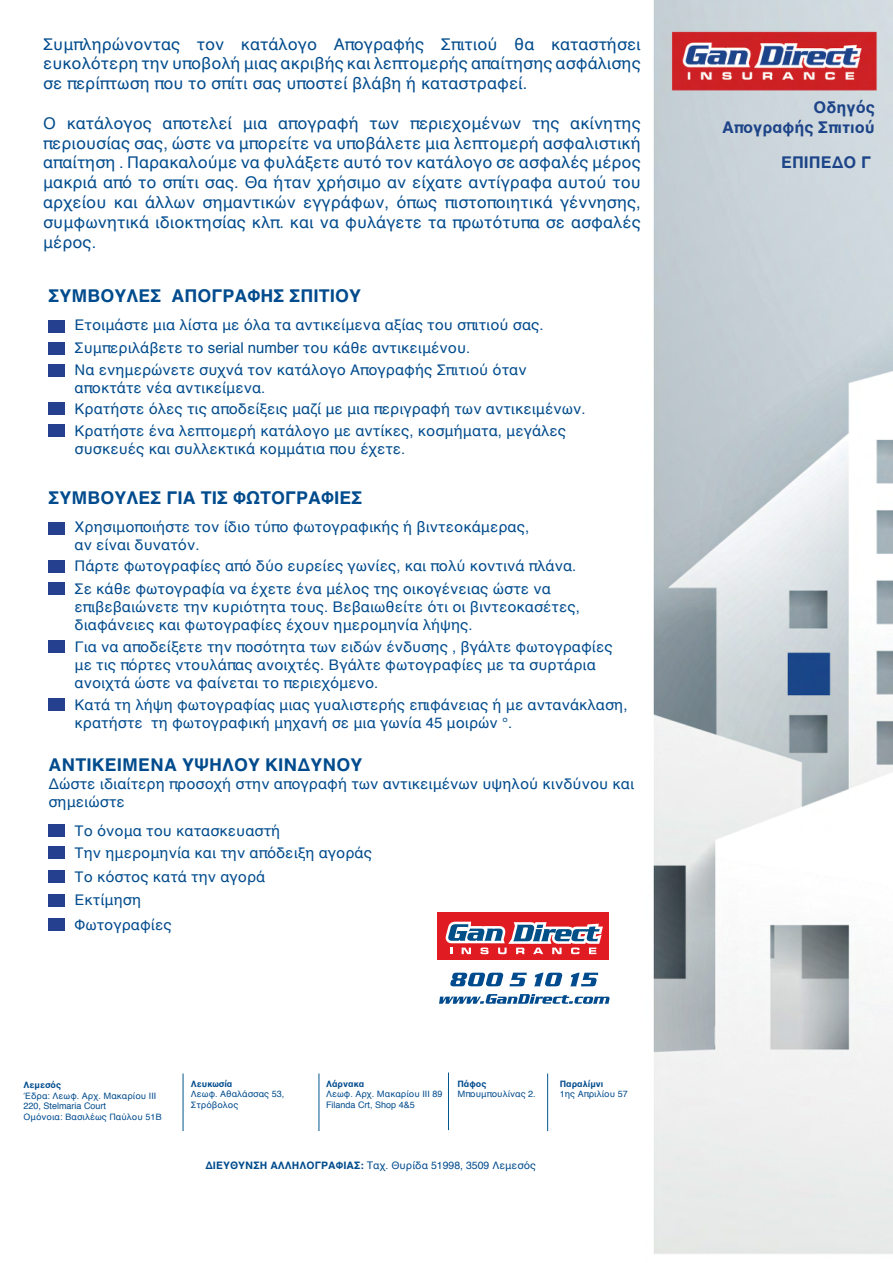
<style>
.page{position:relative;width:893px;height:1263px;background:#fff}
.page>*{position:absolute;margin:0;border:0;box-sizing:border-box;transform-origin:0 0}
.t1{font:700 18px "Helvetica";color:#004b8d}
.t2{font:16.5px/19.8px "Helvetica";color:#004b8d;text-align:justify}
.t3{font:700 16.5px/19.8px "Helvetica";color:#1d4488;text-align:right}
.t4{font:15px/18px "Helvetica";color:#004b8d}
.t5{font:10.5px "Helvetica";color:#004b8d}
.t6{font:9px/10.8px "Helvetica";color:#004b8d}
.t7{font:700 9px "Helvetica";color:#004b8d}
.s1{font-weight:700}
</style>
<div class="page">
<img style="left:48px;top:0;width:845px;height:1254px">
<div style="left:48px;top:320px;width:17px;height:12px;background:#25408f"></div>
<div style="left:48px;top:342px;width:17px;height:12px;background:#25408f"></div>
<div style="left:48px;top:364px;width:17px;height:12px;background:#25408f"></div>
<div style="left:48px;top:403px;width:17px;height:12px;background:#25408f"></div>
<div style="left:48px;top:425px;width:17px;height:12px;background:#25408f"></div>
<div style="left:48px;top:522px;width:17px;height:12px;background:#25408f"></div>
<div style="left:48px;top:561px;width:17px;height:12px;background:#25408f"></div>
<div style="left:48px;top:583px;width:17px;height:12px;background:#25408f"></div>
<div style="left:48px;top:640px;width:17px;height:12px;background:#25408f"></div>
<div style="left:48px;top:698px;width:17px;height:12px;background:#25408f"></div>
<div style="left:437px;top:912px;width:172px;height:48px;background:#e11b22"></div>
<svg style="left:446px;top:922px;width:157px;height:32px"></svg>
<svg style="left:450px;top:973px;width:53px;height:13px"></svg>
<svg style="left:509px;top:973px;width:18px;height:13px"></svg>
<svg style="left:534px;top:973px;width:28px;height:13px"></svg>
<svg style="left:570px;top:973px;width:28px;height:13px"></svg>
<svg style="left:439px;top:994px;width:171px;height:10px"></svg>
<hr style="left:183px;top:1073px;width:1px;height:58px;background:#00588c">
<hr style="left:319px;top:1073px;width:1px;height:58px;background:#00588c">
<hr style="left:448px;top:1072px;width:1px;height:58px;background:#00588c">
<hr style="left:547px;top:1073px;width:1px;height:58px;background:#00588c">
<div style="left:48px;top:824px;width:17px;height:12px;background:#25408f"></div>
<div style="left:48px;top:846px;width:17px;height:12px;background:#25408f"></div>
<div style="left:48px;top:871px;width:17px;height:12px;background:#25408f"></div>
<div style="left:48px;top:895px;width:17px;height:12px;background:#25408f"></div>
<div style="left:48px;top:919px;width:17px;height:12px;background:#25408f"></div>
<p class="t2" style="left:43px;top:34px;width:599px">Συμπληρώνοντας τον κατάλογο Απογραφής Σπιτιού θα καταστήσει ευκολότερη την υποβολή μιας ακριβής και λεπτομερής απαίτησης ασφάλισης σε περίπτωση που το σπίτι σας υποστεί βλάβη ή καταστραφεί.</p>
<p class="t2" style="left:43px;top:114px;width:599px">Ο κατάλογος αποτελεί μια απογραφή των περιεχομένων της ακίνητης περιουσίας σας, ώστε να μπορείτε να υποβάλετε μια λεπτομερή ασφαλιστική απαίτηση . Παρακαλούμε να φυλάξετε αυτό τον κατάλογο σε ασφαλές μέρος μακριά από το σπίτι σας. Θα ήταν χρήσιμο αν είχατε αντίγραφα αυτού του αρχείου και άλλων σημαντικών εγγράφων, όπως πιστοποιητικά γέννησης, συμφωνητικά ιδιοκτησίας κλπ. και να φυλάγετε τα πρωτότυπα σε ασφαλές μέρος.</p>
<p class="t1" style="left:48px;top:281px;width:314px">ΣΥΜΒΟΥΛΕΣ ΑΠΟΓΡΑΦΗΣ ΣΠΙΤΙΟΥ</p>
<p class="t4" style="left:75px;top:314px;width:471px;line-height:22.5px">Ετοιμάστε μια λίστα με όλα τα αντικείμενα αξίας του σπιτιού σας.<br>Συμπεριλάβετε το serial number του κάθε αντικειμένου.<br>Να ενημερώνετε συχνά τον κατάλογο Απογραφής Σπιτιού όταν</p>
<p class="t4" style="left:75px;top:378px;width:513px;line-height:20.5px">αποκτάτε νέα αντικείμενα.<br>Κρατήστε όλες τις αποδείξεις μαζί με μια περιγραφή των αντικειμένων.</p>
<p class="t4" style="left:75px;top:422px;width:493px">Κρατήστε ένα λεπτομερή κατάλογο με αντίκες, κοσμήματα, μεγάλες συσκευές και συλλεκτικά κομμάτια που έχετε.</p>
<p class="t1" style="left:48px;top:483px;width:316px">ΣΥΜΒΟΥΛΕΣ ΓΙΑ ΤΙΣ ΦΩΤΟΓΡΑΦΙΕΣ</p>
<p class="t4" style="left:75px;top:519px;width:456px">Χρησιμοποιήστε τον ίδιο τύπο φωτογραφικής ή βιντεοκάμερας, αν είναι δυνατόν.</p>
<p class="t4" style="left:75px;top:554px;width:503px;line-height:23.5px">Πάρτε φωτογραφίες από δύο ευρείες γωνίες, και πολύ κοντινά πλάνα.<br>Σε κάθε φωτογραφία να έχετε ένα μέλος της οικογένειας ώστε να</p>
<p class="t4" style="left:75px;top:598px;width:507px">επιβεβαιώνετε την κυριότητα τους. Βεβαιωθείτε ότι οι βιντεοκασέτες, διαφάνειες και φωτογραφίες έχουν ημερομηνία λήψης.</p>
<p class="t4" style="left:75px;top:638px;width:540px">Για να αποδείξετε την ποσότητα των ειδών ένδυσης , βγάλτε φωτογραφίες με τις πόρτες ντουλάπας ανοιχτές. Βγάλτε φωτογραφίες με τα συρτάρια ανοιχτά ώστε να φαίνεται το περιεχόμενο.</p>
<p class="t4" style="left:75px;top:696px;width:555px">Κατά τη λήψη φωτογραφίας μιας γυαλιστερής επιφάνειας ή με αντανάκλαση, κρατήστε τη φωτογραφική μηχανή σε μια γωνία 45 μοιρών °.</p>
<p class="t1" style="left:48px;top:750px;width:316px">ΑΝΤΙΚΕΙΜΕΝΑ ΥΨΗΛΟΥ ΚΙΝΔΥΝΟΥ</p>
<p class="t4" style="left:48px;top:775px;width:587px">Δώστε ιδιαίτερη προσοχή στην απογραφή των αντικειμένων υψηλού κινδύνου και σημειώστε</p>
<p class="t4" style="left:75px;top:820px;width:299px;line-height:22px">Το όνομα του κατασκευαστή<br>Την ημερομηνία και την απόδειξη αγοράς</p>
<p class="t4" style="left:75px;top:866px;width:192px;line-height:22.4px">Το κόστος κατά την αγορά<br>Εκτίμηση</p>
<p class="t4" style="left:75px;top:916px;width:99px">Φωτογραφίες</p>
<p class="t7" style="left:24px;top:1077px;width:39px">Λεμεσός</p>
<p class="t6" style="left:24px;top:1090px;width:140px">Έδρα: Λεωφ. Αρχ. Μακαρίου ΙΙΙ<br>220, Stelmaria Court<br>Ομόνοια: Βασιλέως Παύλου 51Β</p>
<p class="t7" style="left:191px;top:1076px;width:43px">Λευκωσία</p>
<p class="t6" style="left:191px;top:1089px;width:95px">Λεωφ. Αθαλάσσας 53,<br>Στρόβολος</p>
<p class="t7" style="left:326px;top:1076px;width:40px">Λάρνακα</p>
<p class="t6" style="left:326px;top:1089px;width:118px">Λεωφ. Αρχ. Μακαρίου ΙΙΙ 89<br>Filanda Crt, Shop 4&amp;5</p>
<p class="t7" style="left:457px;top:1076px;width:31px">Πάφος</p>
<p class="t6" style="left:457px;top:1089px;width:80px">Μπουμπουλίνας 2.</p>
<p class="t7" style="left:560px;top:1076px;width:45px">Παραλίμνι</p>
<p class="t6" style="left:560px;top:1089px;width:69px">1ης Απριλίου 57</p>
<p class="t5" style="left:205px;top:1157px;width:332px"><span class="s1">ΔΙΕΥΘΥΝΣΗ ΑΛΛΗΛΟΓΡΑΦΙΑΣ:</span> Tαχ. Θυρίδα 51998, 3509 Λεμεσός</p>
<p class="t3" style="left:722px;top:97px;width:154px">Οδηγός<br>Απογραφής Σπιτιού</p>
<p class="t3" style="left:781px;top:153px;width:92px">ΕΠΙΠΕΔΟ Γ</p>
</div>
